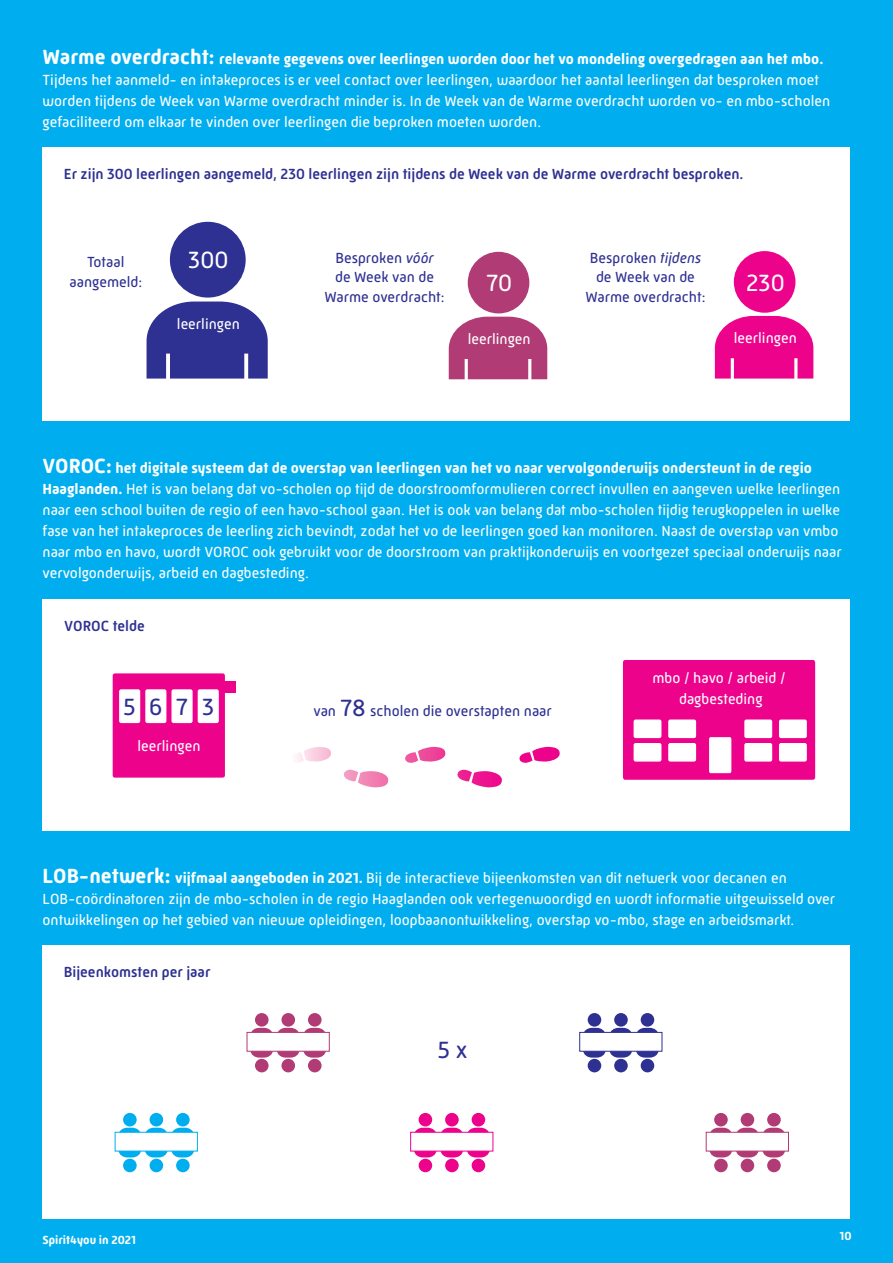
<style>
.page{position:relative;width:893px;height:1263px;background:#00aeef}
.page>*{position:absolute;margin:0;border:0;box-sizing:border-box;transform-origin:0 0}
.cijfer_wit_16_pt{font:24px "Mic 32 New Rounded";color:#fff}
.cijfer_blauw_16_pt{font:24px "Mic 32 New Rounded";color:#2e3092}
.t1{font:15px/21px "Mic 32 New Rounded";color:#fff}
.t2{font:15px/19.5px "Mic 32 New Rounded";color:#2e3092;text-align:center}
.t3{font:500 15px "Mic 32 New Rounded";color:#2e3092}
.t4{font:700 15px "Mic 32 New Rounded";color:#fff}
.t5{font:700 12px "Mic 32 New Rounded";color:#fff}
.s1{font-size:21px}
.s2{font-style:italic}
.s3{font-weight:700;font-size:21px}
.s4{font-weight:700}
.s5{font-size:24px}
</style>
<div class="page">
<div style="left:43px;top:148px;width:807px;height:273px;background:#fff"></div>
<div style="left:43px;top:599px;width:807px;height:231px;background:#fff"></div>
<div style="left:43px;top:946px;width:807px;height:273px;background:#fff"></div>
<div style="left:281px;top:1013px;width:14px;height:13px;background:#b13b74;border-radius:50%"></div>
<div style="left:281px;top:1059px;width:14px;height:13px;background:#b13b74;border-radius:50%"></div>
<div style="left:255px;top:1013px;width:14px;height:13px;background:#b13b74;border-radius:50%"></div>
<div style="left:255px;top:1059px;width:14px;height:13px;background:#b13b74;border-radius:50%"></div>
<div style="left:308px;top:1013px;width:14px;height:13px;background:#b13b74;border-radius:50%"></div>
<svg style="left:250px;top:1028px;width:76px;height:4px"></svg>
<div style="left:308px;top:1059px;width:14px;height:13px;background:#b13b74;border-radius:50%"></div>
<svg style="left:250px;top:1051px;width:76px;height:6px"></svg>
<div style="left:247px;top:1032px;width:83px;height:19px;background:#fff;border:1px solid #b13b74"></div>
<div style="left:614px;top:1013px;width:14px;height:13px;background:#2e3092;border-radius:50%"></div>
<div style="left:614px;top:1059px;width:14px;height:13px;background:#2e3092;border-radius:50%"></div>
<div style="left:588px;top:1013px;width:13px;height:13px;background:#2e3092;border-radius:50%"></div>
<div style="left:588px;top:1059px;width:13px;height:13px;background:#2e3092;border-radius:50%"></div>
<div style="left:641px;top:1013px;width:13px;height:13px;background:#2e3092;border-radius:50%"></div>
<svg style="left:583px;top:1028px;width:75px;height:4px"></svg>
<div style="left:641px;top:1059px;width:13px;height:13px;background:#2e3092;border-radius:50%"></div>
<svg style="left:583px;top:1051px;width:75px;height:6px"></svg>
<div style="left:579px;top:1032px;width:83px;height:19px;background:#fff;border:1px solid #2e3092"></div>
<div style="left:741px;top:1113px;width:13px;height:13px;background:#b13b74;border-radius:50%"></div>
<div style="left:741px;top:1159px;width:13px;height:13px;background:#b13b74;border-radius:50%"></div>
<div style="left:714px;top:1113px;width:14px;height:13px;background:#b13b74;border-radius:50%"></div>
<div style="left:714px;top:1159px;width:14px;height:13px;background:#b13b74;border-radius:50%"></div>
<div style="left:767px;top:1113px;width:14px;height:13px;background:#b13b74;border-radius:50%"></div>
<svg style="left:710px;top:1128px;width:75px;height:4px"></svg>
<div style="left:767px;top:1159px;width:14px;height:13px;background:#b13b74;border-radius:50%"></div>
<svg style="left:710px;top:1151px;width:75px;height:6px"></svg>
<div style="left:706px;top:1132px;width:83px;height:19px;background:#fff;border:1px solid #b13b74"></div>
<div style="left:445px;top:1113px;width:14px;height:13px;background:#ed028c;border-radius:50%"></div>
<div style="left:445px;top:1159px;width:14px;height:13px;background:#ed028c;border-radius:50%"></div>
<div style="left:419px;top:1113px;width:13px;height:13px;background:#ed028c;border-radius:50%"></div>
<div style="left:419px;top:1159px;width:13px;height:13px;background:#ed028c;border-radius:50%"></div>
<div style="left:472px;top:1113px;width:13px;height:13px;background:#ed028c;border-radius:50%"></div>
<svg style="left:414px;top:1128px;width:75px;height:4px"></svg>
<div style="left:472px;top:1159px;width:13px;height:13px;background:#ed028c;border-radius:50%"></div>
<svg style="left:414px;top:1151px;width:75px;height:6px"></svg>
<div style="left:410px;top:1132px;width:83px;height:19px;background:#fff;border:1px solid #ed028c"></div>
<div style="left:150px;top:1113px;width:13px;height:13px;background:#00aeef;border-radius:50%"></div>
<div style="left:150px;top:1159px;width:13px;height:13px;background:#00aeef;border-radius:50%"></div>
<div style="left:123px;top:1113px;width:14px;height:13px;background:#00aeef;border-radius:50%"></div>
<div style="left:123px;top:1159px;width:14px;height:13px;background:#00aeef;border-radius:50%"></div>
<div style="left:176px;top:1113px;width:14px;height:13px;background:#00aeef;border-radius:50%"></div>
<svg style="left:119px;top:1128px;width:75px;height:4px"></svg>
<div style="left:176px;top:1159px;width:14px;height:13px;background:#00aeef;border-radius:50%"></div>
<svg style="left:119px;top:1151px;width:75px;height:6px"></svg>
<div style="left:115px;top:1132px;width:83px;height:19px;background:#fff;border:1px solid #00aeef"></div>
<div style="left:623px;top:660px;width:192px;height:120px;background:#ed028c;border-radius:2px"></div>
<div style="left:709px;top:737px;width:22px;height:36px;background:#fff;border-radius:2px"></div>
<div style="left:634px;top:719px;width:27px;height:19px;background:#fff;border-radius:2px"></div>
<div style="left:668px;top:719px;width:28px;height:19px;background:#fff;border-radius:2px"></div>
<div style="left:668px;top:743px;width:28px;height:18px;background:#fff;border-radius:2px"></div>
<div style="left:634px;top:743px;width:27px;height:18px;background:#fff;border-radius:2px"></div>
<div style="left:744px;top:719px;width:28px;height:19px;background:#fff;border-radius:2px"></div>
<div style="left:779px;top:719px;width:28px;height:19px;background:#fff;border-radius:2px"></div>
<div style="left:779px;top:743px;width:28px;height:18px;background:#fff;border-radius:2px"></div>
<div style="left:744px;top:743px;width:28px;height:18px;background:#fff;border-radius:2px"></div>
<svg style="left:297px;top:747px;width:263px;height:41px"></svg>
<div style="left:113px;top:673px;width:112px;height:105px;background:#ed028c;border-radius:2px"></div>
<div style="left:119px;top:689px;width:21px;height:34px;background:#fff;border-radius:2px"></div>
<div style="left:145px;top:689px;width:21px;height:34px;background:#fff;border-radius:2px"></div>
<div style="left:171px;top:689px;width:22px;height:34px;background:#fff;border-radius:2px"></div>
<div style="left:198px;top:689px;width:21px;height:34px;background:#fff;border-radius:2px"></div>
<div style="left:223px;top:681px;width:13px;height:11px;background:#ed028c"></div>
<div style="left:468px;top:252px;width:61px;height:61px;background:#b13b74;border-radius:50%"></div>
<svg style="left:449px;top:317px;width:98px;height:62px;background:#b94f82"></svg>
<div style="left:734px;top:251px;width:61px;height:62px;background:#ed028c;border-radius:50%"></div>
<svg style="left:715px;top:316px;width:98px;height:63px;background:#ee1e98"></svg>
<div style="left:170px;top:222px;width:76px;height:76px;background:#2e3092;border-radius:50%"></div>
<svg style="left:147px;top:301px;width:121px;height:78px;background:#46489f"></svg>
<p class="t4" style="left:43px;top:50px;width:782px"><span class="s1">Warme overdracht:</span> relevante gegevens over leerlingen worden door het vo mondeling overgedragen aan het mbo.</p>
<p class="t1" style="left:43px;top:69px;width:789px">Tijdens het aanmeld- en intakeproces is er veel contact over leerlingen, waardoor het aantal leerlingen dat besproken moet worden tijdens de Week van Warme overdracht minder is. In de Week van de Warme overdracht worden vo- en mbo-scholen gefaciliteerd om elkaar te vinden over leerlingen die beproken moeten worden.</p>
<p class="t3" style="left:64px;top:165px;width:681px">Er zijn 300 leerlingen aangemeld, 230 leerlingen zijn tijdens de Week van de Warme overdracht besproken.</p>
<p class="t2" style="left:87px;top:252px;width:39px">Totaal</p>
<p class="t2" style="left:69px;top:272px;width:74px">aangemeld:</p>
<p class="cijfer_wit_16_pt" style="left:188px;top:246px;width:42px">300</p>
<p class="t1" style="left:177px;top:313px;width:64px">leerlingen</p>
<p class="t2" style="left:336px;top:248px;width:100px">Besproken <span class="s2">vóór</span></p>
<p class="t2" style="left:335px;top:267px;width:100px">de Week van de</p>
<p class="t2" style="left:324px;top:287px;width:122px">Warme overdracht:</p>
<p class="cijfer_wit_16_pt" style="left:486px;top:269px;width:27px">70</p>
<p class="t1" style="left:468px;top:328px;width:64px">leerlingen</p>
<p class="t2" style="left:590px;top:248px;width:113px">Besproken <span class="s2">tijdens</span></p>
<p class="t2" style="left:585px;top:267px;width:122px">de Week van de<br>Warme overdracht:</p>
<p class="cijfer_wit_16_pt" style="left:746px;top:269px;width:40px">230</p>
<p class="t1" style="left:734px;top:328px;width:64px">leerlingen</p>
<p class="t1" style="left:43px;top:457px;width:801px"><span class="s3">VOROC:</span> <span class="s4">het digitale systeem dat de overstap van leerlingen van het vo naar vervolgonderwijs ondersteunt in de regio Haaglanden.</span> Het is van belang dat vo-scholen op tijd de doorstroomformulieren correct invullen en aangeven welke leerlingen naar een school buiten de regio of een havo-school gaan. Het is ook van belang dat mbo-scholen tijdig terugkoppelen in welke fase van het intakeproces de leerling zich bevindt, zodat het vo de leerlingen goed kan monitoren. Naast de overstap van vmbo naar mbo en havo, wordt VOROC ook gebruikt voor de doorstroom van praktijkonderwijs en voortgezet speciaal onderwijs naar vervolgonderwijs, arbeid en dagbesteding.</p>
<p class="t3" style="left:64px;top:617px;width:82px">VOROC telde</p>
<p class="cijfer_blauw_16_pt" style="left:123px;top:693px;width:14px">5</p>
<p class="cijfer_blauw_16_pt" style="left:149px;top:693px;width:15px">6</p>
<p class="cijfer_blauw_16_pt" style="left:176px;top:693px;width:13px">7</p>
<p class="cijfer_blauw_16_pt" style="left:202px;top:693px;width:14px">3</p>
<p class="t1" style="left:138px;top:735px;width:64px">leerlingen</p>
<p class="t2" style="left:313px;top:701px;width:240px">van <span class="s5">78</span> scholen die overstapten naar</p>
<p class="t1" style="left:652px;top:668px;width:135px">mbo / havo / arbeid /</p>
<p class="t1" style="left:679px;top:689px;width:85px">dagbesteding</p>
<p class="t1" style="left:43px;top:867px;width:794px"><span class="s3">LOB-netwerk:</span> <span class="s4">vijfmaal aangeboden in 2021.</span> Bij de interactieve bijeenkomsten van dit netwerk voor decanen en<br>LOB-coördinatoren zijn de mbo-scholen in de regio Haaglanden ook vertegenwoordigd en wordt informatie uitgewisseld over ontwikkelingen op het gebied van nieuwe opleidingen, loopbaanontwikkeling, overstap vo-mbo, stage en arbeidsmarkt.</p>
<p class="t3" style="left:64px;top:963px;width:148px">Bijeenkomsten per jaar</p>
<p class="cijfer_blauw_16_pt" style="left:438px;top:1036px;width:31px">5 x</p>
<p class="t5" style="left:43px;top:1232px;width:95px">Spirit4you in 2021</p>
<p class="t5" style="left:839px;top:1229px;width:14px">10</p>
</div>
